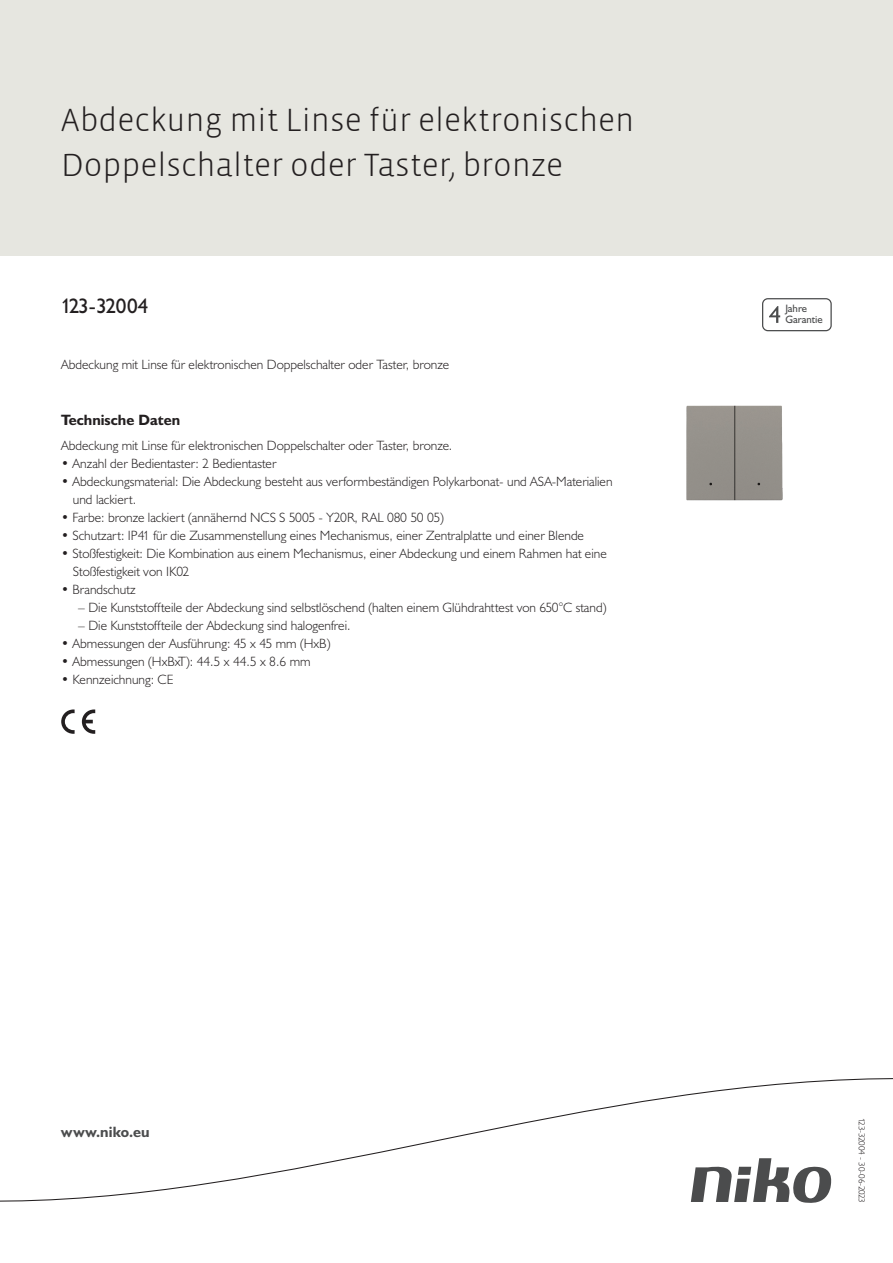
<style>
.page{position:relative;width:893px;height:1263px;background:#fff}
.page>*{position:absolute;margin:0;border:0;box-sizing:border-box;transform-origin:0 0}
.Title_datasheets{font:300 33px/45px "Vista Sans";color:#231f20}
.Article_number{font:21px "Humanist 521 BT";letter-spacing:-.03em;color:#231f20}
.Titles_parts{font:700 15px "Humanist 521 BT";color:#231f20}
.titel_afbeelding{font:700 15px "Humanist 521 BT";letter-spacing:.005em;color:#4b4c4d}
.USP_Bullets{font:300 13.5px/18px "Humanist 521 BT";color:#231f20}
.USP_Bullets_level_2{font:300 13.5px "Humanist 521 BT";color:#231f20}
.Platte_tekst_CAB{font:300 13.5px "Humanist 521 BT";color:#231f20}
.t1{font:10.8px/10.8px "Humanist 521 BT";color:#4b4c4d}
.Revision{font:300 9px "Humanist 521 BT";letter-spacing:-.03em;color:#231f20}
</style>
<div class="page">
<div style="left:0;top:0;width:893px;height:255px;background:#e6e6e0"></div>
<svg style="left:82px;top:709px;width:13px;height:25px"></svg>
<svg style="left:61px;top:709px;width:14px;height:25px"></svg>
<svg style="left:762px;top:298px;width:70px;height:33px"></svg>
<svg style="left:0;top:1078px;width:893px;height:125px"></svg>
<img style="left:686px;top:405px;width:97px;height:96px">
<p class="Title_datasheets" style="left:61px;top:98px;width:575px">Abdeckung mit Linse für elektronischen<br>Doppelschalter oder Taster, bronze</p>
<p class="Article_number" style="left:61px;top:293px;width:89px">123-32004</p>
<p class="t1" style="left:785px;top:303px;width:39px">Jahre<br>Garantie</p>
<p class="Platte_tekst_CAB" style="left:61px;top:356px;width:389px">Abdeckung mit Linse für elektronischen Doppelschalter oder Taster, bronze</p>
<p class="Titles_parts" style="left:61px;top:411px;width:120px">Technische Daten</p>
<p class="Platte_tekst_CAB" style="left:61px;top:437px;width:393px">Abdeckung mit Linse für elektronischen Doppelschalter oder Taster, bronze.</p>
<p class="USP_Bullets" style="left:61px;top:454px;width:217px">• Anzahl der Bedientaster: 2 Bedientaster</p>
<p class="USP_Bullets" style="left:73px;top:472px;width:541px;text-indent:-12px">• Abdeckungsmaterial: Die Abdeckung besteht aus verformbeständigen Polykarbonat- und ASA-Materialien und lackiert.</p>
<p class="USP_Bullets" style="left:61px;top:508px;width:384px">• Farbe: bronze lackiert (annähernd NCS S 5005 - Y20R, RAL 080 50 05)</p>
<p class="USP_Bullets" style="left:61px;top:526px;width:524px">• Schutzart: IP41 für die Zusammenstellung eines Mechanismus, einer Zentralplatte und einer Blende</p>
<p class="USP_Bullets" style="left:73px;top:544px;width:535px;text-indent:-12px">• Stoßfestigkeit: Die Kombination aus einem Mechanismus, einer Abdeckung und einem Rahmen hat eine<br>Stoßfestigkeit von IK02</p>
<p class="USP_Bullets" style="left:61px;top:580px;width:76px">• Brandschutz</p>
<p class="USP_Bullets_level_2" style="left:78px;top:599px;width:530px">– Die Kunststoffteile der Abdeckung sind selbstlöschend (halten einem Glühdrahttest von 650°C stand)</p>
<p class="USP_Bullets_level_2" style="left:78px;top:617px;width:274px">– Die Kunststoffteile der Abdeckung sind halogenfrei.</p>
<p class="USP_Bullets" style="left:61px;top:634px;width:271px">• Abmessungen der Ausführung: 45 x 45 mm (HxB)</p>
<p class="USP_Bullets" style="left:61px;top:652px;width:251px">• Abmessungen (HxBxT): 44.5 x 44.5 x 8.6 mm</p>
<p class="USP_Bullets" style="left:61px;top:670px;width:114px">• Kennzeichnung: CE</p>
<p class="titel_afbeelding" style="left:61px;top:1122px;width:90px">www.niko.eu</p>
<p class="Revision" style="left:868px;top:1118px;width:86px;rotate:90deg">123-32004 - 30-06-2023</p>
</div>
